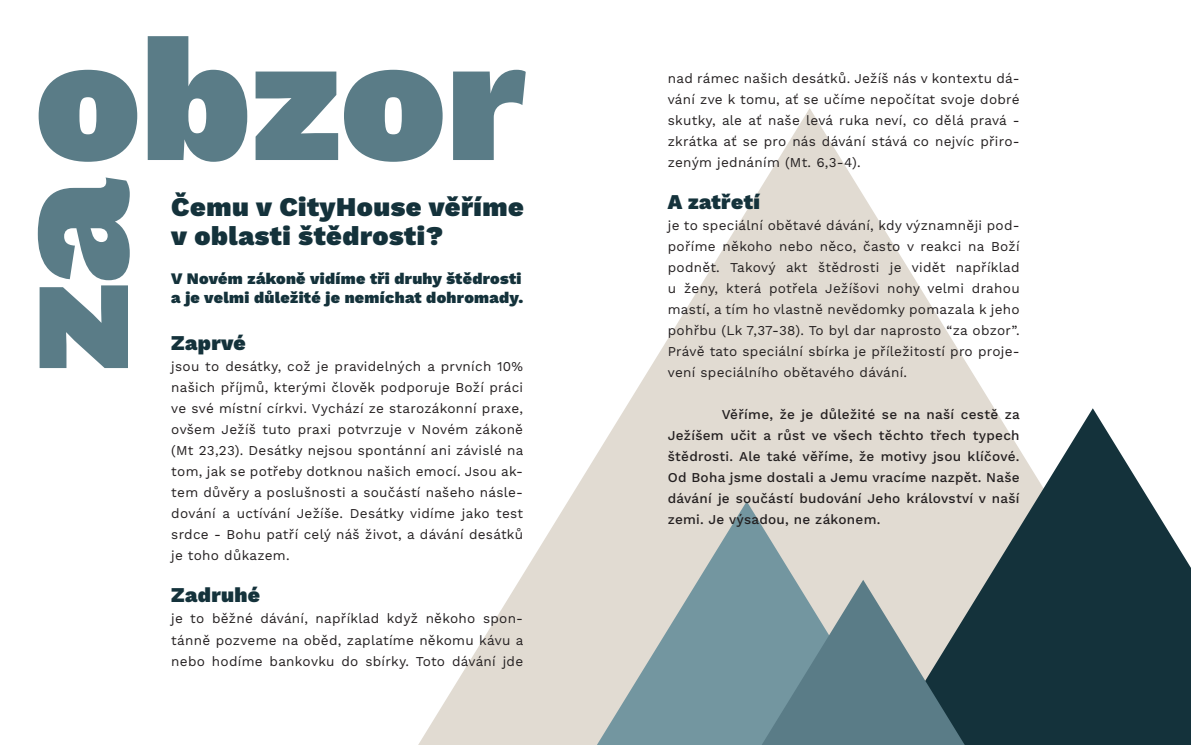
<style>
.page{position:relative;width:1191px;height:745px;background:#fff}
.page>*{position:absolute;margin:0;border:0;box-sizing:border-box;transform-origin:0 0}
.t1{font:900 176.7px "Work Sans";color:#5a7c87}
.t2{font:900 27px "Work Sans";letter-spacing:.02em;color:#14323b}
.t3{font:900 21px "Work Sans";letter-spacing:.02em;color:#14323b}
.t4{font:900 16.05px "Work Sans";letter-spacing:.02em;color:#14323b}
.t5{font:13.5px/21px "Work Sans";letter-spacing:.02em;color:#231f20;text-align:justify}
.t6{font:500 13.5px/21px "Work Sans";letter-spacing:.02em;color:#231f20;text-align:justify}
</style>
<div class="page">
<svg style="left:419px;top:108px;width:575px;height:636px"></svg>
<svg style="left:885px;top:408px;width:306px;height:336px;background:#66777a"></svg>
<svg style="left:597px;top:501px;width:299px;height:243px;background:#b0bcbb"></svg>
<svg style="left:761px;top:579px;width:203px;height:165px;background:#799297"></svg>
<p class="t1" style="left:35px;top:-1px;width:491px">obzor</p>
<p class="t1" style="left:-33px;top:371px;width:196px;rotate:-90deg">za</p>
<p class="t2" style="left:171px;top:191px;width:354px">Čemu v CityHouse věříme</p>
<p class="t2" style="left:171px;top:220px;width:273px">v oblasti štědrosti?</p>
<p class="t4" style="left:171px;top:269px;width:352px">V Novém zákoně vidíme tři druhy štědrosti</p>
<p class="t4" style="left:171px;top:288px;width:353px">a je velmi důležité je nemíchat dohromady.</p>
<p class="t3" style="left:171px;top:331px;width:76px">Zaprvé</p>
<p class="t5" style="left:171px;top:356px;width:354px">jsou to desátky, což je pravidelných a prvních 10% našich příjmů, kterými člověk podporuje Boží práci ve své místní církvi. Vychází ze starozákonní praxe, ovšem Ježíš tuto praxi potvrzuje v Novém zákoně (Mt 23,23). Desátky nejsou spontánní ani závislé na tom, jak se potřeby dotknou našich emocí. Jsou ak&shy;tem důvěry a poslušnosti a součástí našeho násle&shy;dování a uctívání Ježíše. Desátky vidíme jako test srdce - Bohu patří celý náš život, a dávání desátků je toho důkazem.</p>
<p class="t3" style="left:171px;top:583px;width:90px">Zadruhé</p>
<p class="t5" style="left:171px;top:608px;width:354px">je to běžné dávání, například když někoho spon&shy;tánně pozveme na oběd, zaplatíme někomu kávu a nebo hodíme bankovku do sbírky. Toto dávání jde</p>
<p class="t5" style="left:668px;top:68px;width:353px">nad rámec našich desátků. Ježíš nás v kontextu dá&shy;vání zve k tomu, ať se učíme nepočítat svoje dobré skutky, ale ať naše levá ruka neví, co dělá pravá - zkrátka ať se pro nás dávání stává co nejvíc přiro&shy;zeným jednáním (Mt. 6,3-4).</p>
<p class="t3" style="left:668px;top:189px;width:94px">A zatřetí</p>
<p class="t5" style="left:668px;top:215px;width:353px">je to speciální obětavé dávání, kdy významněji pod&shy;poříme někoho nebo něco, často v reakci na Boží podnět. Takový akt štědrosti je vidět například u ženy, která potřela Ježíšovi nohy velmi drahou mastí, a tím ho vlastně nevědomky pomazala k jeho pohřbu (Lk 7,37-38). To byl dar naprosto “za obzor”.<br>Právě tato speciální sbírka je příležitostí pro proje&shy;vení speciálního obětavého dávání.</p>
<p class="t6" style="left:668px;top:404px;width:354px;text-indent:54px">Věříme, že je důležité se na naší cestě za Ježíšem učit a růst ve všech těchto třech typech štědrosti. Ale také věříme, že motivy jsou klíčové.<br>Od Boha jsme dostali a Jemu vracíme nazpět. Naše dávání je součástí budování Jeho království v naší zemi. Je výsadou, ne zákonem.</p>
</div>
